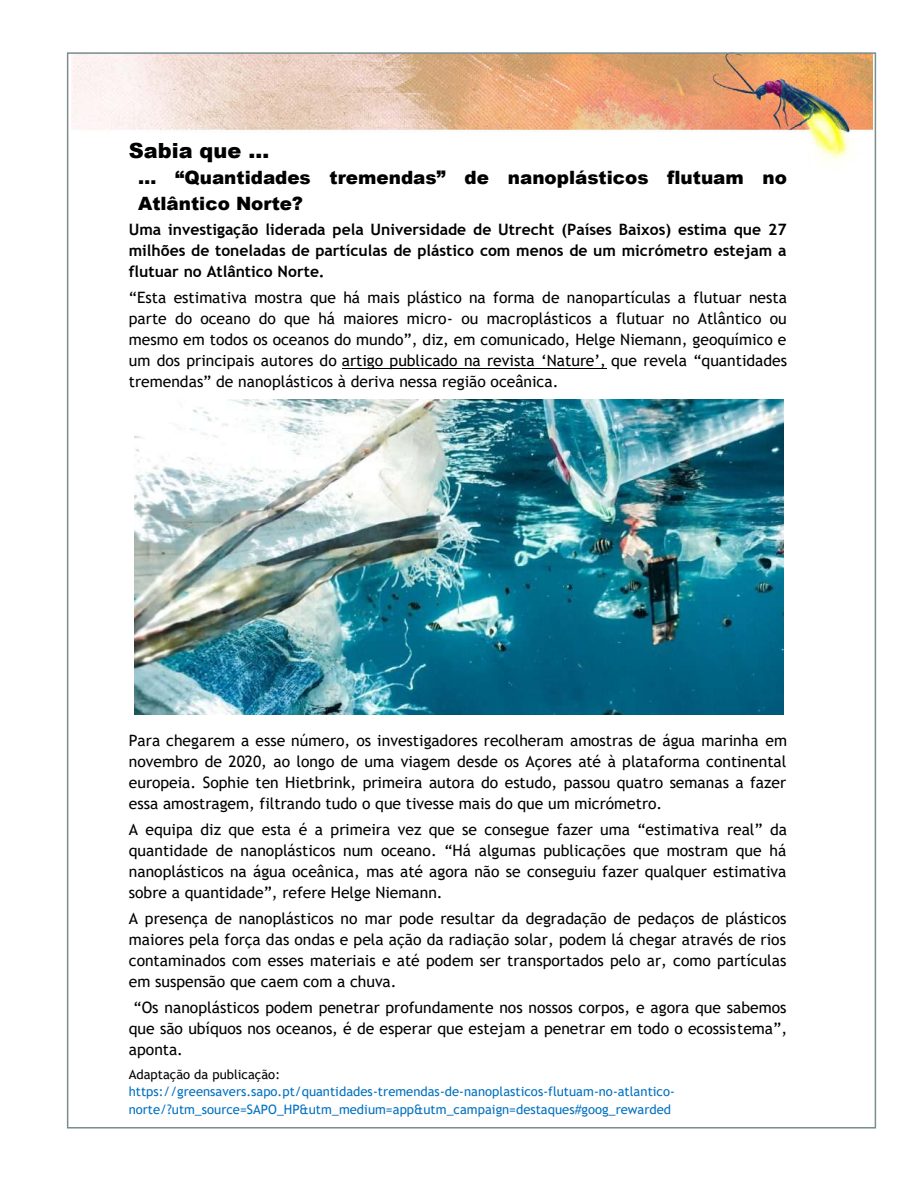
<style>
.page{position:relative;width:918px;height:1188px;background:#fff}
.page>*{position:absolute;margin:0;border:0;box-sizing:border-box;transform-origin:0 0}
.t1{font:900 20.85px "Arial";color:#000}
.t2{font:900 18.3px/25.8px "Arial";color:#000}
.t3{font:15.75px/21px "Trebuchet MS";color:#000;text-align:justify}
.t4{font:700 15.75px/21px "Trebuchet MS";color:#000;text-align:justify}
.t5{font:13.05px/17.5px "Trebuchet MS";color:#0070c0}
.s1{color:#000}
</style>
<div class="page">
<img style="left:71px;top:55px;width:802px;height:112px">
<div style="left:136px;top:164px;width:653px;height:26px;background:#fff"></div>
<hr style="left:342px;top:368px;width:264px;height:1px;background:#000">
<img style="left:134px;top:399px;width:649px;height:316px">
<p class="t1" style="left:129px;top:135px;width:142px">Sabia que …</p>
<p class="t2" style="left:138px;top:164px;width:650px">… “Quantidades tremendas” de nanoplásticos flutuam no<br>Atlântico Norte?</p>
<p class="t4" style="left:129px;top:219px;width:659px">Uma investigação liderada pela Universidade de Utrecht (Países Baixos) estima que 27 milhões de toneladas de partículas de plástico com menos de um micrómetro estejam a flutuar no Atlântico Norte.</p>
<p class="t3" style="left:129px;top:287px;width:660px">“Esta estimativa mostra que há mais plástico na forma de nanopartículas a flutuar nesta parte do oceano do que há maiores micro- ou macroplásticos a flutuar no Atlântico ou mesmo em todos os oceanos do mundo”, diz, em comunicado, Helge Niemann, geoquímico e um dos principais autores do artigo publicado na revista ‘Nature’, que revela “quantidades tremendas” de nanoplásticos à deriva nessa região oceânica.</p>
<p class="t3" style="left:129px;top:730px;width:660px">Para chegarem a esse número, os investigadores recolheram amostras de água marinha em novembro de 2020, ao longo de uma viagem desde os Açores até à plataforma continental europeia. Sophie ten Hietbrink, primeira autora do estudo, passou quatro semanas a fazer essa amostragem, filtrando tudo o que tivesse mais do que um micrómetro.</p>
<p class="t3" style="left:129px;top:819px;width:660px">A equipa diz que esta é a primeira vez que se consegue fazer uma “estimativa real” da quantidade de nanoplásticos num oceano. “Há algumas publicações que mostram que há nanoplásticos na água oceânica, mas até agora não se conseguiu fazer qualquer estimativa sobre a quantidade”, refere Helge Niemann.</p>
<p class="t3" style="left:129px;top:908px;width:659px">A presença de nanoplásticos no mar pode resultar da degradação de pedaços de plásticos maiores pela força das ondas e pela ação da radiação solar, podem lá chegar através de rios contaminados com esses materiais e até podem ser transportados pelo ar, como partículas em suspensão que caem com a chuva.</p>
<p class="t3" style="left:129px;top:997px;width:660px">“Os nanoplásticos podem penetrar profundamente nos nossos corpos, e agora que sabemos que são ubíquos nos oceanos, é de esperar que estejam a penetrar em todo o ecossistema”, aponta.</p>
<p class="t5" style="left:129px;top:1065px;width:548px"><span class="s1">Adaptação da publicação: </span>https://greensavers.sapo.pt/quantidades-tremendas-de-nanoplasticos-flutuam-no-atlantico&shy;norte/?utm_source=SAPO_HP&amp;utm_medium=app&amp;utm_campaign=destaques#goog_rewarded</p>
</div>
